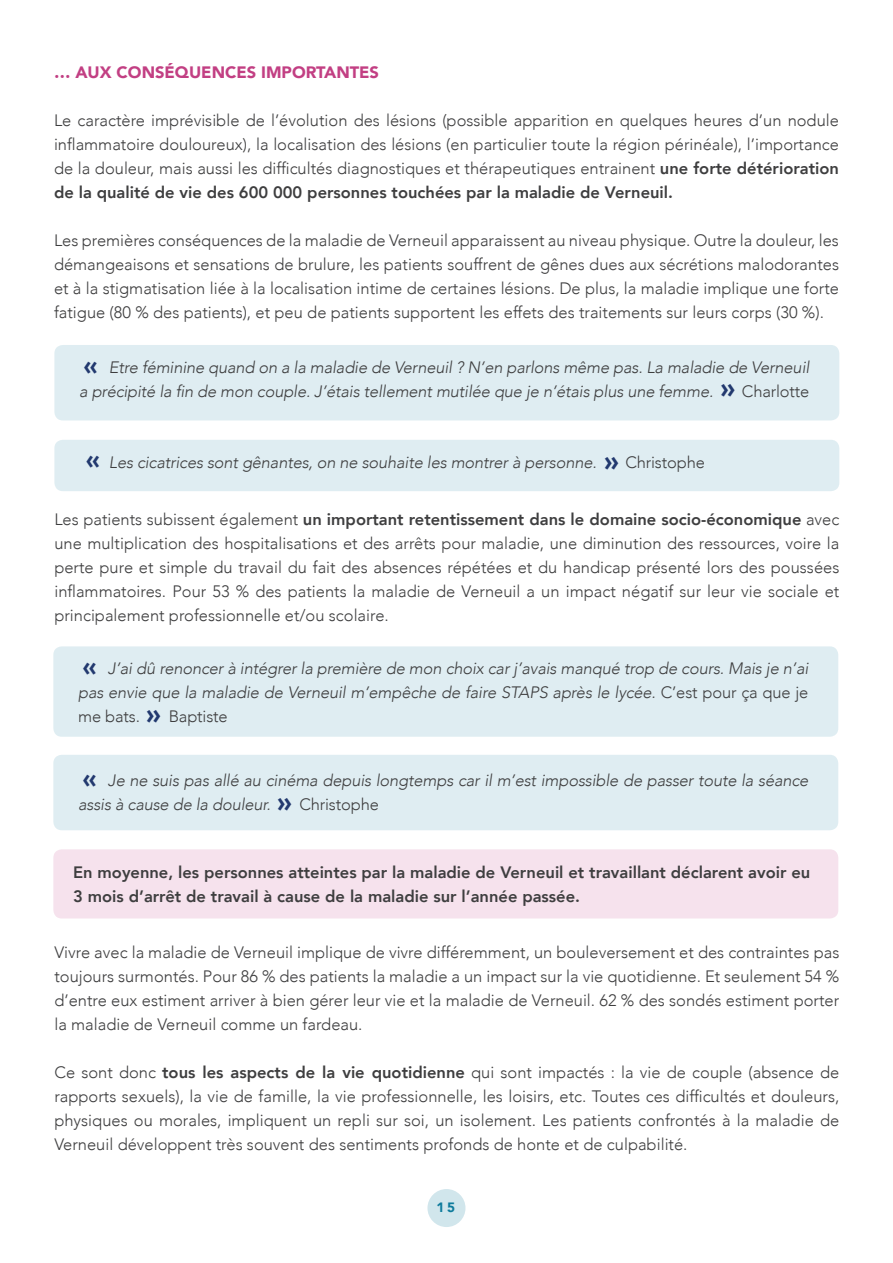
<style>
.page{position:relative;width:893px;height:1263px;background:#fff}
.page>*{position:absolute;margin:0;border:0;box-sizing:border-box;transform-origin:0 0}
.t1{font:900 25.5px "Avenir";color:#22396f}
.t2{font:300 16.5px/24px "Avenir";color:#3e3e3f;text-align:justify}
.t3{font:italic 300 16.5px/24px "Avenir";letter-spacing:-.01em;color:#3e3e3f}
.t4{font:800 16.5px/24px "Avenir";color:#3e3e3f}
.t5{font:900 16.5px "Avenir";color:#c23f83}
.t6{font:900 13.5px "Avenir";color:#0e7b9c}
.s1{font-weight:800}
.s2{font-style:normal}
</style>
<div class="page">
<div style="left:427px;top:1189px;width:38px;height:38px;background:#d1e6ec;border-radius:50%"></div>
<div style="left:54px;top:440px;width:785px;height:51px;background:#dfedf2;border-radius:9px"></div>
<div style="left:54px;top:345px;width:785px;height:75px;background:#dfedf2;border-radius:9px"></div>
<div style="left:53px;top:646px;width:785px;height:91px;background:#dfedf2;border-radius:9px"></div>
<div style="left:53px;top:755px;width:785px;height:75px;background:#dfedf2;border-radius:9px"></div>
<div style="left:53px;top:849px;width:785px;height:69px;background:#f6e2ed;border-radius:9px"></div>
<p class="t5" style="left:54px;top:58px;width:327px">… AUX CONSÉQUENCES IMPORTANTES</p>
<p class="t2" style="left:54px;top:108px;width:786px">Le caractère imprévisible de l’évolution des lésions (possible apparition en quelques heures d’un nodule inflammatoire douloureux), la localisation des lésions (en particulier toute la région périnéale), l’importance de la douleur, mais aussi les difficultés diagnostiques et thérapeutiques entrainent <span class="s1">une forte détérioration de la qualité de vie des 600 000 personnes touchées par la maladie de Verneuil.</span></p>
<p class="t2" style="left:54px;top:229px;width:786px">Les premières conséquences de la maladie de Verneuil apparaissent au niveau physique. Outre la douleur, les démangeaisons et sensations de brulure, les patients souffrent de gênes dues aux sécrétions malodorantes et à la stigmatisation liée à la localisation intime de certaines lésions. De plus, la maladie implique une forte fatigue (80 % des patients), et peu de patients supportent les effets des traitements sur leurs corps (30 %).</p>
<p class="t3" style="left:79px;top:355px;width:732px;text-indent:30px">Etre féminine quand on a la maladie de Verneuil ? N’en parlons même pas. La maladie de Verneuil a précipité la fin de mon couple. J’étais tellement mutilée que je n’étais plus une femme.</p>
<h1 class="t1" style="left:84px;top:343px;width:15px">«</h1>
<p class="t2" style="left:742px;top:379px;width:69px">Charlotte</p>
<h1 class="t1" style="left:86px;top:438px;width:15px">«</h1>
<p class="t3" style="left:109px;top:450px;width:489px">Les cicatrices sont gênantes, on ne souhaite les montrer à personne.</p>
<p class="t2" style="left:625px;top:450px;width:81px">Christophe</p>
<p class="t2" style="left:54px;top:507px;width:786px">Les patients subissent également <span class="s1">un important retentissement dans le domaine socio-économique</span> avec une multiplication des hospitalisations et des arrêts pour maladie, une diminution des ressources, voire la perte pure et simple du travail du fait des absences répétées et du handicap présenté lors des poussées inflammatoires. Pour 53 % des patients la maladie de Verneuil a un impact négatif sur leur vie sociale et principalement professionnelle et/ou scolaire.</p>
<p class="t3" style="left:78px;top:657px;width:732px;text-align:justify;text-indent:30px">J’ai dû renoncer à intégrer la première de mon choix car j’avais manqué trop de cours. Mais je n’ai pas envie que la maladie de Verneuil m’empêche de faire STAPS après le lycée. <span class="s2">C’est pour ça que je me bats.</span></p>
<h1 class="t1" style="left:83px;top:644px;width:15px">«</h1>
<p class="t2" style="left:169px;top:705px;width:61px">Baptiste</p>
<p class="t3" style="left:78px;top:768px;width:732px;text-indent:30px">Je ne suis pas allé au cinéma depuis longtemps car il m’est impossible de passer toute la séance assis à cause de la douleur.</p>
<h1 class="t1" style="left:83px;top:756px;width:15px">«</h1>
<p class="t2" style="left:299px;top:792px;width:81px">Christophe</p>
<p class="t4" style="left:73px;top:860px;width:739px">En moyenne, les personnes atteintes par la maladie de Verneuil et travaillant déclarent avoir eu<br>3 mois d’arrêt de travail à cause de la maladie sur l’année passée.</p>
<p class="t2" style="left:54px;top:940px;width:786px">Vivre avec la maladie de Verneuil implique de vivre différemment, un bouleversement et des contraintes pas toujours surmontés. Pour 86 % des patients la maladie a un impact sur la vie quotidienne. Et seulement 54 % d’entre eux estiment arriver à bien gérer leur vie et la maladie de Verneuil. 62 % des sondés estiment porter la maladie de Verneuil comme un fardeau.</p>
<p class="t2" style="left:54px;top:1060px;width:786px">Ce sont donc <span class="s1">tous les aspects de la vie quotidienne</span> qui sont impactés : la vie de couple (absence de rapports sexuels), la vie de famille, la vie professionnelle, les loisirs, etc. Toutes ces difficultés et douleurs, physiques ou morales, impliquent un repli sur soi, un isolement. Les patients confrontés à la maladie de Verneuil développent très souvent des sentiments profonds de honte et de culpabilité.</p>
<p class="t6" style="left:436px;top:1196px;width:20px">15</p>
</div>
